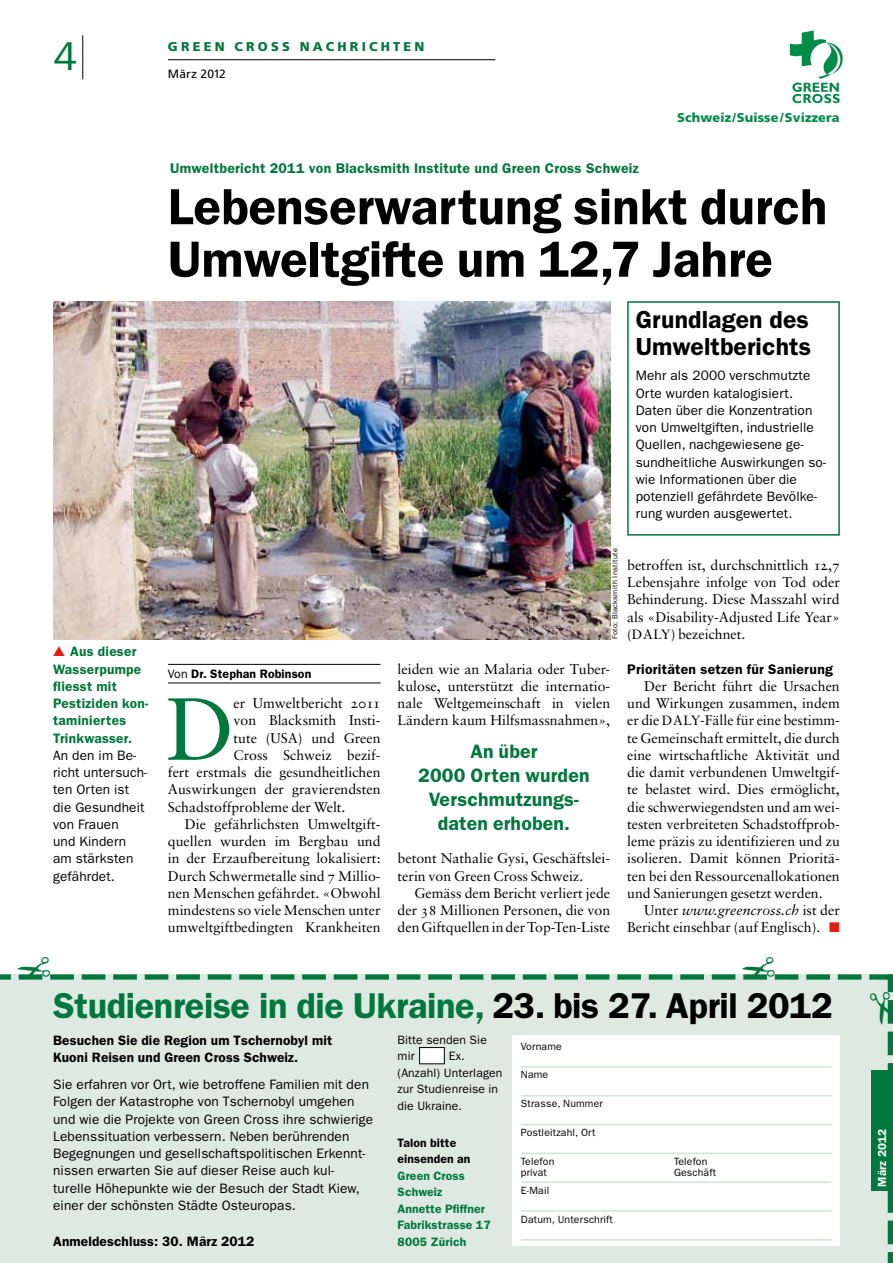
<style>
.page{position:relative;width:893px;height:1263px;background:#fff}
.page>*{position:absolute;margin:0;border:0;box-sizing:border-box;transform-origin:0 0}
.t1{font:88.2px "Sabon";color:#00773d}
.t2{font:600 51px/52.5px "ITC Franklin Gothic Std";color:#000}
.t3{font:40.5px "ITC Franklin Gothic Std";color:#00773d}
.t4{font:600 36px "ITC Franklin Gothic Std";letter-spacing:-.01em;color:#00773d}
.t5{font:600 24.75px/27px "ITC Franklin Gothic Std";letter-spacing:.005em;color:#000}
.t6{font:600 19.5px/24px "ITC Franklin Gothic Std";letter-spacing:.01em;color:#00773d;text-align:center}
.t7{font:14.1px/17.2px "Sabon";color:#000;text-align:justify}
.t8{font:600 14.1px "ITC Franklin Gothic Std";letter-spacing:.02em;color:#00773d}
.t9{font:600 13.95px "ITC Franklin Gothic Std";letter-spacing:.02em;color:#000}
.t10{font:13.65px/17.2px "ITC Franklin Gothic Std";letter-spacing:.01em;color:#000}
.t11{font:600 13.65px/17.2px "ITC Franklin Gothic Std";letter-spacing:.01em;color:#000}
.t12{font:600 13.65px/17.2px "ITC Franklin Gothic Std";letter-spacing:.02em;color:#00773d}
.t13{font:900 12.75px "Frutiger";letter-spacing:.01em;color:#008b47}
.t14{font:900 12.75px "Frutiger";letter-spacing:.25em;color:#00773d}
.t15{font:600 12.3px "ITC Franklin Gothic Std";letter-spacing:.01em;color:#000}
.t16{font:12.15px/16.5px "ITC Franklin Gothic Std";letter-spacing:.01em;color:#000}
.t17{font:600 12.15px/16.5px "ITC Franklin Gothic Std";letter-spacing:.01em;color:#00773d}
.t18{font:600 12.15px/16.5px "ITC Franklin Gothic Std";letter-spacing:.01em;color:#000}
.t19{font:12px "Frutiger";letter-spacing:.015em;color:#000}
.t20{font:600 11.7px "ITC Franklin Gothic Std";letter-spacing:.015em;color:#fff}
.t21{font:10.5px "ITC Franklin Gothic Std";letter-spacing:.015em;color:#000}
.t22{font:7.5px "ITC Franklin Gothic Std";letter-spacing:.04em;color:#000}
.s1{color:#e41d13}
.s2{font-weight:400}
.s3{font-family:"Sabon Roman SC"}
.s4{font-size:13.5px}
.s5{font-style:italic}
.s6{color:#000}
</style>
<div class="page">
<hr style="left:82px;top:35px;width:1px;height:44px;background:#000">
<hr style="left:168px;top:59px;width:327px;height:1px;background:#000">
<svg style="left:790px;top:30px;width:53px;height:73px"></svg>
<div style="left:627px;top:301px;width:213px;height:235px;border:2px solid #00773d"></div>
<img style="left:53px;top:301px;width:557px;height:338px">
<hr style="left:168px;top:664px;width:213px;height:1px;background:#000">
<hr style="left:168px;top:683px;width:213px;height:1px;background:#000">
<svg style="left:0;top:974px;width:893px;height:289px"></svg>
<h3 class="t3" style="left:53px;top:33px;width:26px">4</h3>
<p class="t14" style="left:168px;top:39px;width:113px">Green Cross</p>
<p class="t14" style="left:300px;top:39px;width:126px">N a c hric hten</p>
<p class="t19" style="left:168px;top:67px;width:59px">März 2012</p>
<p class="t8" style="left:170px;top:160px;width:470px">Umweltbericht 2011 von Blacksmith Institute und Green Cross Schweiz</p>
<p class="t13" style="left:677px;top:109px;width:164px">Schweiz/Suisse/Svizzera</p>
<h2 class="t2" style="left:168px;top:181px;width:661px">Lebenserwartung sinkt durch<br>Umweltgifte um 12,7 Jahre</h2>
<p class="t12" style="left:53px;top:643px;width:97px"><span class="s1">▲</span> Aus dieser<br>Wasserpumpe fliesst mit<br>Pestiziden kon&shy;taminiertes<br>Trinkwasser.</p>
<p class="t10" style="left:53px;top:747px;width:96px">An den im Be&shy;richt untersuch&shy;ten Orten ist die Gesundheit von Frauen<br>und Kindern am stärksten gefährdet.</p>
<p class="t15" style="left:168px;top:666px;width:145px"><span class="s2">Von</span> Dr. Stephan Robinson</p>
<h1 class="t1" style="left:166px;top:677px;width:70px">D</h1>
<p class="t7" style="left:233px;top:694px;width:149px">er Umweltbericht <span class="s3">2011</span></p>
<p class="t7" style="left:233px;top:712px;width:149px">von Blacksmith Insti-</p>
<p class="t7" style="left:233px;top:729px;width:149px">tute (USA) und Green</p>
<p class="t7" style="left:233px;top:746px;width:149px">Cross Schweiz bezif-</p>
<p class="t7" style="left:168px;top:763px;width:214px">fert erstmals die gesundheitlichen</p>
<p class="t7" style="left:168px;top:781px;width:214px">Auswirkungen der gravierendsten</p>
<p class="t7" style="left:168px;top:798px;width:179px">Schadstoffprobleme der Welt.</p>
<p class="t7" style="left:185px;top:815px;width:197px">Die gefährlichsten Umweltgift-</p>
<p class="t7" style="left:168px;top:832px;width:214px">quellen wurden im Bergbau und</p>
<p class="t7" style="left:168px;top:850px;width:214px">in der Erzaufbereitung lokalisiert:</p>
<p class="t7" style="left:168px;top:867px;width:214px">Durch Schwermetalle sind <span class="s3">7</span> Millio-</p>
<p class="t7" style="left:168px;top:884px;width:214px">nen Menschen gefährdet. «Obwohl</p>
<p class="t7" style="left:168px;top:901px;width:214px">mindestens so viele Menschen unter</p>
<p class="t7" style="left:168px;top:919px;width:214px">umweltgiftbedingten Krankheiten</p>
<h3 class="t5" style="left:636px;top:306px;width:177px">Grundlagen des<br>Umweltberichts</h3>
<p class="t10" style="left:636px;top:367px;width:192px">Mehr als 2000 verschmutzte<br>Orte wurden katalogisiert.<br>Daten über die Konzentration von Umweltgiften, industrielle<br>Quellen, nachgewiesene ge&shy;sundheitliche Auswirkungen so&shy;wie Informationen über die potenziell gefährdete Bevölke&shy;rung wurden ausgewertet.</p>
<p class="t22" style="left:611px;top:639px;width:92px;rotate:-90deg">Foto: Blacksmith Institute</p>
<p class="t7" style="left:398px;top:660px;width:214px">leiden wie an Malaria oder Tuber&shy;kulose, unterstützt die internatio&shy;nale Weltgemeinschaft in vielen Ländern kaum Hilfsmassnahmen»,</p>
<h3 class="t6" style="left:418px;top:740px;width:173px">An über<br>2000 Orten wurden<br>Verschmutzungs&shy;daten erhoben.</h3>
<p class="t7" style="left:398px;top:850px;width:214px">betont Nathalie Gysi, Geschäftslei&shy;terin von Green Cross Schweiz.</p>
<p class="t7" style="left:398px;top:884px;width:214px;text-indent:17px">Gemäss dem Bericht verliert jede der <span class="s3">38</span> Millionen Personen, die von den Giftquellen in der Top-Ten-Liste</p>
<p class="t7" style="left:627px;top:556px;width:214px">betroffen ist, durchschnittlich <span class="s3">12,7<br></span>Lebensjahre infolge von Tod oder Behinderung. Diese Masszahl wird als «Disability-Adjusted Life Year» (<span class="s4">DALY</span>) bezeichnet.</p>
<p class="t9" style="left:627px;top:661px;width:207px">Prioritäten setzen für Sanierung</p>
<p class="t7" style="left:627px;top:677px;width:214px;text-indent:17px">Der Bericht führt die Ursachen und Wirkungen zusammen, indem er die <span class="s4">DALY</span>-Fälle für eine bestimm&shy;te Gemeinschaft ermittelt, die durch eine wirtschaftliche Aktivität und die damit verbundenen Umweltgif&shy;te belastet wird. Dies ermöglicht, die schwerwiegendsten und am wei&shy;testen verbreiteten Schadstoffprob&shy;leme präzis zu identifizieren und zu isolieren. Damit können Prioritä&shy;ten bei den Ressourcenallokationen und Sanierungen gesetzt werden.</p>
<p class="t7" style="left:627px;top:901px;width:214px;text-align:right">Unter <span class="s5">www.greencross.ch</span> ist der<br>Bericht einsehbar (auf Englisch). <span class="s1">■</span></p>
<h3 class="t4" style="left:53px;top:984px;width:781px">Studienreise in die Ukraine, <span class="s6">23. bis 27. April 2012</span></h3>
<p class="t11" style="left:53px;top:1031px;width:281px">Besuchen Sie die Region um Tschernobyl mit<br>Kuoni Reisen und Green Cross Schweiz.</p>
<p class="t10" style="left:53px;top:1076px;width:322px">Sie erfahren vor Ort, wie betroffene Familien mit den Folgen der Katastrophe von Tschernobyl umgehen und wie die Projekte von Green Cross ihre schwierige Lebenssituation verbessern. Neben berührenden Begegnungen und gesellschaftspolitischen Erkennt&shy;nissen erwarten Sie auf dieser Reise auch kul&shy;turelle Höhepunkte wie der Besuch der Stadt Kiew, einer der schönsten Städte Osteuropas.</p>
<p class="t16" style="left:398px;top:1031px;width:91px">Bitte senden Sie mir</p>
<p class="t21" style="left:521px;top:1040px;width:43px">Vorname</p>
<p class="t21" style="left:521px;top:1069px;width:29px">Name</p>
<p class="t21" style="left:521px;top:1098px;width:84px">Strasse, Nummer</p>
<p class="t21" style="left:521px;top:1126px;width:76px">Postleitzahl, Ort</p>
<p class="t21" style="left:521px;top:1155px;width:35px">Telefon</p>
<p class="t21" style="left:674px;top:1155px;width:35px">Telefon</p>
<p class="t21" style="left:521px;top:1167px;width:27px">privat</p>
<p class="t21" style="left:674px;top:1167px;width:44px">Geschäft</p>
<p class="t21" style="left:521px;top:1184px;width:30px">E-Mail</p>
<p class="t21" style="left:521px;top:1213px;width:94px">Datum, Unterschrift</p>
<p class="t16" style="left:398px;top:1048px;width:106px;text-indent:51px">Ex. (Anzahl) Unterlagen zur Studienreise in die Ukraine.</p>
<p class="t18" style="left:398px;top:1134px;width:74px">Talon bitte einsenden an</p>
<p class="t17" style="left:398px;top:1167px;width:95px">Green Cross<br>Schweiz<br>Annette Pfiffner<br>Fabrikstrasse 17<br>8005 Zürich</p>
<p class="t11" style="left:53px;top:1233px;width:203px">Anmeldeschluss: 30. März 2012</p>
<p class="t20" style="left:875px;top:1187px;width:60px;rotate:-90deg">März 2012</p>
</div>
